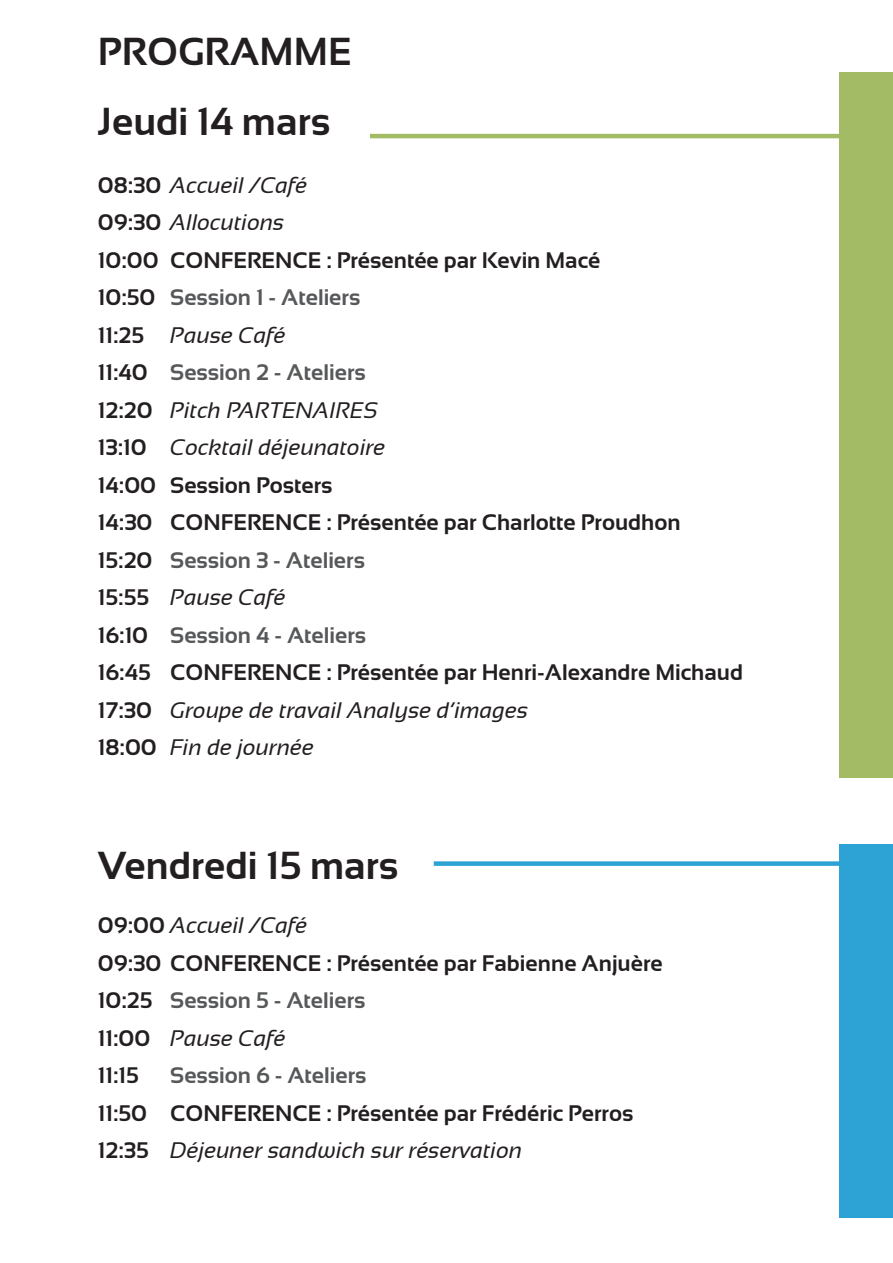
<style>
.page{position:relative;width:893px;height:1263px;background:#fff}
.page>*{position:absolute;margin:0;border:0;box-sizing:border-box;transform-origin:0 0}
.titre{font:700 39px "Sansation";color:#231f20}
.titre-2{font:700 22.5px "Sansation";color:#231f20}
.titre-3{font:italic 22.5px "Sansation";color:#231f20}
.titre-4{font:700 22.5px "Sansation";color:#57585a}
.s1{font-weight:700;font-style:normal}
</style>
<div class="page">
<div style="left:840px;top:72px;width:53px;height:706px;background:#a2bb64"></div>
<hr style="left:370px;top:134px;width:474px;height:4px;background:#a2bb64">
<div style="left:840px;top:844px;width:53px;height:374px;background:#2ca2d5"></div>
<div style="left:434px;top:861px;width:432px;height:5px;background:#2ca2d5"></div>
<p class="titre" style="left:98px;top:30px;width:255px">PROGRAMME</p>
<p class="titre" style="left:98px;top:99px;width:234px">Jeudi 14 mars</p>
<p class="titre-3" style="left:98px;top:172px;width:211px"><span class="s1">08:30</span> Accueil /Café</p>
<p class="titre-3" style="left:98px;top:210px;width:188px"><span class="s1">09:30</span> Allocutions</p>
<p class="titre-2" style="left:170px;top:247px;width:432px">CONFERENCE : Présentée par Kevin Macé</p>
<p class="titre-4" style="left:170px;top:285px;width:192px">Session 1 - Ateliers</p>
<p class="titre-3" style="left:170px;top:322px;width:117px">Pause Café</p>
<p class="titre-4" style="left:170px;top:360px;width:197px">Session 2 - Ateliers</p>
<p class="titre-3" style="left:170px;top:397px;width:209px">Pitch PARTENAIRES</p>
<p class="titre-3" style="left:170px;top:435px;width:217px">Cocktail déjeunatoire</p>
<p class="titre-2" style="left:170px;top:472px;width:164px">Session Posters</p>
<p class="titre-2" style="left:170px;top:510px;width:512px">CONFERENCE : Présentée par Charlotte Proudhon</p>
<p class="titre-4" style="left:170px;top:547px;width:196px">Session 3 - Ateliers</p>
<p class="titre-3" style="left:170px;top:585px;width:117px">Pause Café</p>
<p class="titre-4" style="left:170px;top:622px;width:197px">Session 4 - Ateliers</p>
<p class="titre-2" style="left:170px;top:660px;width:574px">CONFERENCE : Présentée par Henri-Alexandre Michaud</p>
<p class="titre-3" style="left:170px;top:697px;width:359px">Groupe de travail Analyse d’images</p>
<p class="titre-3" style="left:170px;top:735px;width:145px">Fin de journée</p>
<p class="titre-2" style="left:98px;top:247px;width:62px">10:00</p>
<p class="titre-2" style="left:98px;top:285px;width:59px">10:50</p>
<p class="titre-2" style="left:98px;top:322px;width:48px">11:25</p>
<p class="titre-2" style="left:98px;top:360px;width:51px">11:40</p>
<p class="titre-2" style="left:98px;top:397px;width:56px">12:20</p>
<p class="titre-2" style="left:98px;top:435px;width:50px">13:10</p>
<p class="titre-2" style="left:98px;top:472px;width:60px">14:00</p>
<p class="titre-2" style="left:98px;top:510px;width:56px">14:30</p>
<p class="titre-2" style="left:98px;top:547px;width:56px">15:20</p>
<p class="titre-2" style="left:98px;top:585px;width:53px">15:55</p>
<p class="titre-2" style="left:98px;top:622px;width:52px">16:10</p>
<p class="titre-2" style="left:98px;top:660px;width:54px">16:45</p>
<p class="titre-2" style="left:98px;top:697px;width:55px">17:30</p>
<p class="titre-2" style="left:98px;top:735px;width:60px">18:00</p>
<p class="titre" style="left:98px;top:844px;width:302px">Vendredi 15 mars</p>
<p class="titre-3" style="left:98px;top:913px;width:211px"><span class="s1">09:00</span> Accueil /Café</p>
<p class="titre-2" style="left:98px;top:950px;width:566px">09:30 CONFERENCE : Présentée par Fabienne Anjuère</p>
<p class="titre-4" style="left:170px;top:988px;width:197px">Session 5 - Ateliers</p>
<p class="titre-3" style="left:170px;top:1025px;width:117px">Pause Café</p>
<p class="titre-4" style="left:170px;top:1063px;width:198px">Session 6 - Ateliers</p>
<p class="titre-2" style="left:170px;top:1100px;width:465px">CONFERENCE : Présentée par Frédéric Perros</p>
<p class="titre-3" style="left:170px;top:1138px;width:354px">Déjeuner sandwich sur réservation</p>
<p class="titre-2" style="left:98px;top:988px;width:56px">10:25</p>
<p class="titre-2" style="left:98px;top:1025px;width:54px">11:00</p>
<p class="titre-2" style="left:98px;top:1063px;width:42px">11:15</p>
<p class="titre-2" style="left:98px;top:1100px;width:51px">11:50</p>
<p class="titre-2" style="left:98px;top:1138px;width:52px">12:35</p>
</div>
